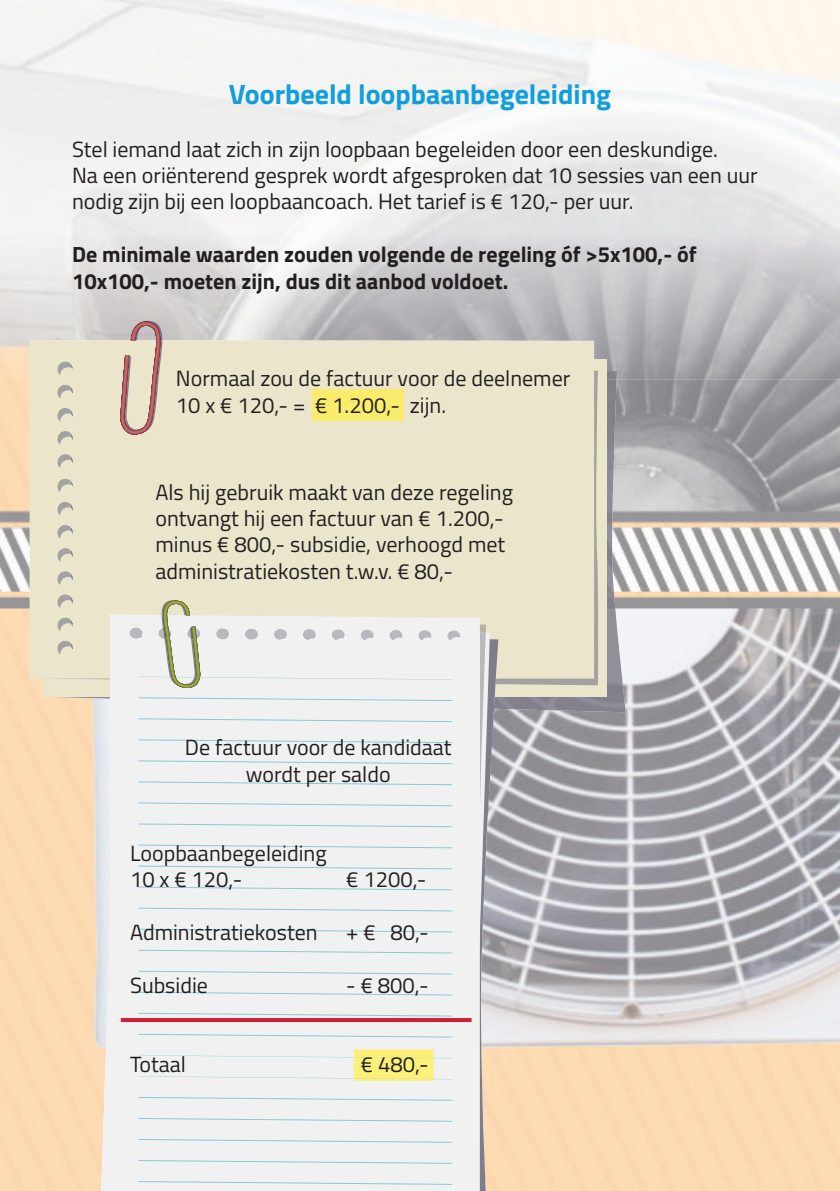
<style>
.page{position:relative;width:840px;height:1191px;background:#fff}
.page>*{position:absolute;margin:0;border:0;box-sizing:border-box;transform-origin:0 0}
.t1{font:700 28px "Titillium Web";color:#119eda}
.t2{font:22px/26.4px "Titillium Web";color:#231f20}
.t3{font:700 22px/26.4px "Titillium Web";color:#231f20}
</style>
<div class="page">
<img style="left:0;top:0;width:839px;height:1191px">
<img style="left:43px;top:379px;width:582px;height:333px">
<svg style="left:606px;top:371px;width:10px;height:8px"></svg>
<svg style="left:43px;top:359px;width:563px;height:338px;background:#dad6c2"></svg>
<svg style="left:30px;top:678px;width:13px;height:1px"></svg>
<div style="left:30px;top:340px;width:563px;height:338px;background:#eae5cb"></div>
<svg style="left:120px;top:321px;width:42px;height:113px;background:#cfb6a9"></svg>
<svg style="left:489px;top:634px;width:9px;height:557px;background:#c1b7b1"></svg>
<svg style="left:100px;top:620px;width:389px;height:571px"></svg>
<svg style="left:479px;top:624px;width:7px;height:188px"></svg>
<div style="left:110px;top:614px;width:369px;height:577px;background:#f0f1f0"></div>
<svg style="left:129px;top:600px;width:331px;height:591px"></svg>
<div style="left:312px;top:389px;width:92px;height:32px;background:#f9ec6a"></div>
<hr style="left:121px;top:1018px;width:350px;height:4px;background:#cd1f36">
<p class="t1" style="left:229px;top:73px;width:383px">Voorbeeld loopbaanbegeleiding</p>
<p class="t2" style="left:72px;top:135px;width:686px">Stel iemand laat zich in zijn loopbaan begeleiden door een deskundige.<br>Na een oriënterend gesprek wordt afgesproken dat 10 sessies van een uur nodig zijn bij een loopbaancoach. Het tarief is € 120,- per uur.</p>
<p class="t3" style="left:72px;top:240px;width:626px">De minimale waarden zouden volgende de regeling óf &gt;5x100,- óf<br>10x100,- moeten zijn, dus dit aanbod voldoet.</p>
<p class="t2" style="left:176px;top:364px;width:396px">Normaal zou de factuur voor de deelnemer<br>10 x € 120,- = € 1.200,- zijn.</p>
<p class="t2" style="left:155px;top:477px;width:359px">Als hij gebruik maakt van deze regeling ontvangt hij een factuur van € 1.200,- minus € 800,- subsidie, verhoogd met administratiekosten t.w.v. € 80,-</p>
<p class="t2" style="left:185px;top:733px;width:268px;text-align:center">De factuur voor de kandidaat wordt per saldo</p>
<p class="t2" style="left:130px;top:839px;width:198px">Loopbaanbegeleiding<br>10 x € 120,-</p>
<p class="t2" style="left:346px;top:865px;width:82px">€ 1200,-</p>
<p class="t2" style="left:130px;top:918px;width:189px">Administratiekosten</p>
<p class="t2" style="left:346px;top:918px;width:84px">+ € 80,-</p>
<p class="t2" style="left:130px;top:971px;width:79px">Subsidie</p>
<p class="t2" style="left:346px;top:971px;width:84px">- € 800,-</p>
<p class="t2" style="left:130px;top:1050px;width:57px">Totaal</p>
<p class="t2" style="left:360px;top:1050px;width:69px">€ 480,-</p>
</div>
